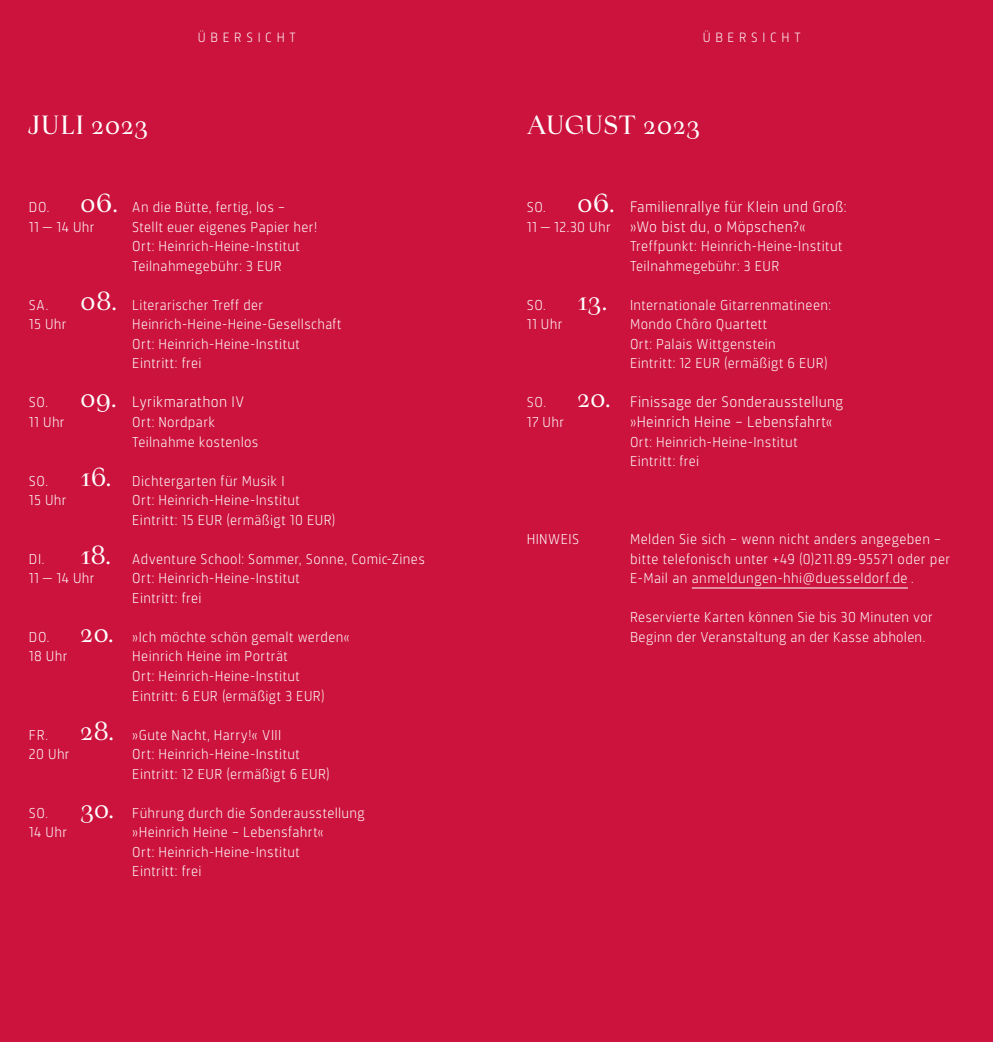
<style>
.page{position:relative;width:993px;height:1042px;background:#fff}
.page>*{position:absolute;margin:0;border:0;box-sizing:border-box;transform-origin:0 0}
.t1{font:700 24.15px "Apoc Revelations";letter-spacing:.03em;color:#fff}
.t2{font:700 24.15px "Apoc Revelations";letter-spacing:.05em;color:#fff}
.t3{font:300 15.75px/19.6px "Sinews Sans Pro";letter-spacing:.02em;color:#fff}
.t4{font:300 14.88px/19.6px "Sinews Sans Pro";letter-spacing:.025em;color:#fff}
.t5{font:300 14px "Sinews Sans Pro";letter-spacing:.33em;color:#fff}
.s1{font-size:14.88px}
</style>
<div class="page">
<div style="left:0;top:0;width:992px;height:1042px;background:#cb133d"></div>
<hr style="left:691px;top:588px;width:216px;height:1px;background:#fff">
<h1 class="t2" style="left:28px;top:109px;width:121px">JULI 2023</h1>
<p class="t5" style="left:198px;top:30px;width:99px">ÜBERSICHT</p>
<h1 class="t1" style="left:81px;top:187px;width:38px">06.</h1>
<p class="t4" style="left:29px;top:197px;width:22px">DO.</p>
<p class="t4" style="left:132px;top:197px;width:154px">An die Bütte, fertig, los –</p>
<p class="t4" style="left:29px;top:217px;width:67px">11 — 14 Uhr</p>
<p class="t4" style="left:132px;top:217px;width:186px">Stellt euer eigenes Papier her!<br>Ort: Heinrich-Heine-Institut<br>Teilnahmegebühr: 3 EUR</p>
<p class="t4" style="left:29px;top:295px;width:21px">SA.</p>
<p class="t4" style="left:132px;top:295px;width:132px">Literarischer Treff der</p>
<p class="t4" style="left:29px;top:315px;width:39px">15 Uhr</p>
<p class="t4" style="left:132px;top:315px;width:211px">Heinrich-Heine-Heine-Gesellschaft<br>Ort: Heinrich-Heine-Institut<br>Eintritt: frei</p>
<p class="t4" style="left:29px;top:393px;width:21px">SO.</p>
<p class="t3" style="left:132px;top:392px;width:113px">Lyrikmarathon IV</p>
<p class="t4" style="left:29px;top:412px;width:37px">11 Uhr</p>
<p class="t4" style="left:132px;top:412px;width:128px">Ort: Nordpark<br>Teilnahme kostenlos</p>
<p class="t4" style="left:29px;top:471px;width:21px">SO.</p>
<p class="t4" style="left:132px;top:471px;width:154px">Dichtergarten für Musik I</p>
<p class="t4" style="left:29px;top:490px;width:39px">15 Uhr</p>
<p class="t4" style="left:132px;top:490px;width:205px">Ort: Heinrich-Heine-Institut<br>Eintritt: 15 EUR (ermäßigt 10 EUR)</p>
<p class="t4" style="left:29px;top:549px;width:17px">DI.</p>
<p class="t4" style="left:132px;top:549px;width:294px">Adventure School: Sommer, Sonne, Comic-Zines</p>
<p class="t4" style="left:29px;top:568px;width:67px">11 — 14 Uhr</p>
<p class="t4" style="left:132px;top:568px;width:169px">Ort: Heinrich-Heine-Institut<br>Eintritt: frei</p>
<p class="t4" style="left:29px;top:627px;width:22px">DO.</p>
<p class="t4" style="left:132px;top:627px;width:219px">»Ich möchte schön gemalt werden«</p>
<p class="t4" style="left:29px;top:647px;width:40px">18 Uhr</p>
<p class="t4" style="left:132px;top:647px;width:194px">Heinrich Heine im Porträt<br>Ort: Heinrich-Heine-Institut<br>Eintritt: 6 EUR (ermäßigt 3 EUR)</p>
<p class="t4" style="left:29px;top:725px;width:21px">FR.</p>
<p class="t4" style="left:132px;top:725px;width:150px">»Gute Nacht, Harry!« VIII</p>
<p class="t4" style="left:29px;top:744px;width:42px">20 Uhr</p>
<p class="t4" style="left:132px;top:744px;width:199px">Ort: Heinrich-Heine-Institut<br>Eintritt: 12 EUR (ermäßigt 6 EUR)</p>
<p class="t4" style="left:29px;top:803px;width:21px">SO.</p>
<p class="t4" style="left:132px;top:803px;width:234px">Führung durch die Sonderausstellung</p>
<p class="t4" style="left:29px;top:822px;width:40px">14 Uhr</p>
<p class="t4" style="left:132px;top:822px;width:193px">»Heinrich Heine – Lebensfahrt«<br>Ort: Heinrich-Heine-Institut<br>Eintritt: frei</p>
<h1 class="t1" style="left:81px;top:285px;width:37px">08.</h1>
<h1 class="t1" style="left:81px;top:382px;width:37px">09.</h1>
<h1 class="t1" style="left:81px;top:460px;width:32px">16.</h1>
<h1 class="t1" style="left:81px;top:539px;width:32px">18.</h1>
<h1 class="t1" style="left:81px;top:617px;width:34px">20.</h1>
<h1 class="t1" style="left:81px;top:714px;width:35px">28.</h1>
<h1 class="t1" style="left:81px;top:792px;width:35px">30.</h1>
<p class="t5" style="left:702px;top:30px;width:99px">ÜBERSICHT</p>
<h1 class="t1" style="left:526px;top:109px;width:175px">AUGUST 2023</h1>
<h1 class="t1" style="left:577px;top:187px;width:38px">06.</h1>
<p class="t3" style="left:526px;top:197px;width:321px;text-indent:103px">Familienrallye für Klein und Groß:<br><span class="s1">11 — 12.30 Uhr</span> »Wo bist du, o Möpschen?«</p>
<p class="t4" style="left:630px;top:236px;width:214px">Treffpunkt: Heinrich-Heine-Institut<br>Teilnahmegebühr: 3 EUR</p>
<p class="t4" style="left:526px;top:295px;width:21px">SO.</p>
<p class="t4" style="left:630px;top:295px;width:202px">Internationale Gitarrenmatineen:</p>
<p class="t4" style="left:526px;top:315px;width:37px">11 Uhr</p>
<p class="t4" style="left:630px;top:315px;width:199px">Mondo Chôro Quartett<br>Ort: Palais Wittgenstein<br>Eintritt: 12 EUR (ermäßigt 6 EUR)</p>
<p class="t4" style="left:526px;top:393px;width:21px">SO.</p>
<p class="t3" style="left:630px;top:392px;width:215px">Finissage der Sonderausstellung</p>
<p class="t4" style="left:526px;top:412px;width:39px">17 Uhr</p>
<p class="t3" style="left:630px;top:412px;width:204px">»Heinrich Heine – Lebensfahrt«</p>
<p class="t4" style="left:630px;top:432px;width:169px">Ort: Heinrich-Heine-Institut<br>Eintritt: frei</p>
<p class="t4" style="left:526px;top:197px;width:21px">SO.</p>
<h1 class="t1" style="left:577px;top:285px;width:31px">13.</h1>
<h1 class="t1" style="left:577px;top:382px;width:34px">20.</h1>
<p class="t4" style="left:526px;top:529px;width:54px">HINWEIS</p>
<p class="t4" style="left:629px;top:529px;width:321px">Melden Sie sich – wenn nicht anders angegeben – bitte telefonisch unter +49 (0)211.89-95571 oder per<br>E-Mail an anmeldungen-hhi@duesseldorf.de .</p>
<p class="t4" style="left:630px;top:608px;width:304px">Reservierte Karten können Sie bis 30 Minuten vor<br>Beginn der Veranstaltung an der Kasse abholen.</p>
</div>
